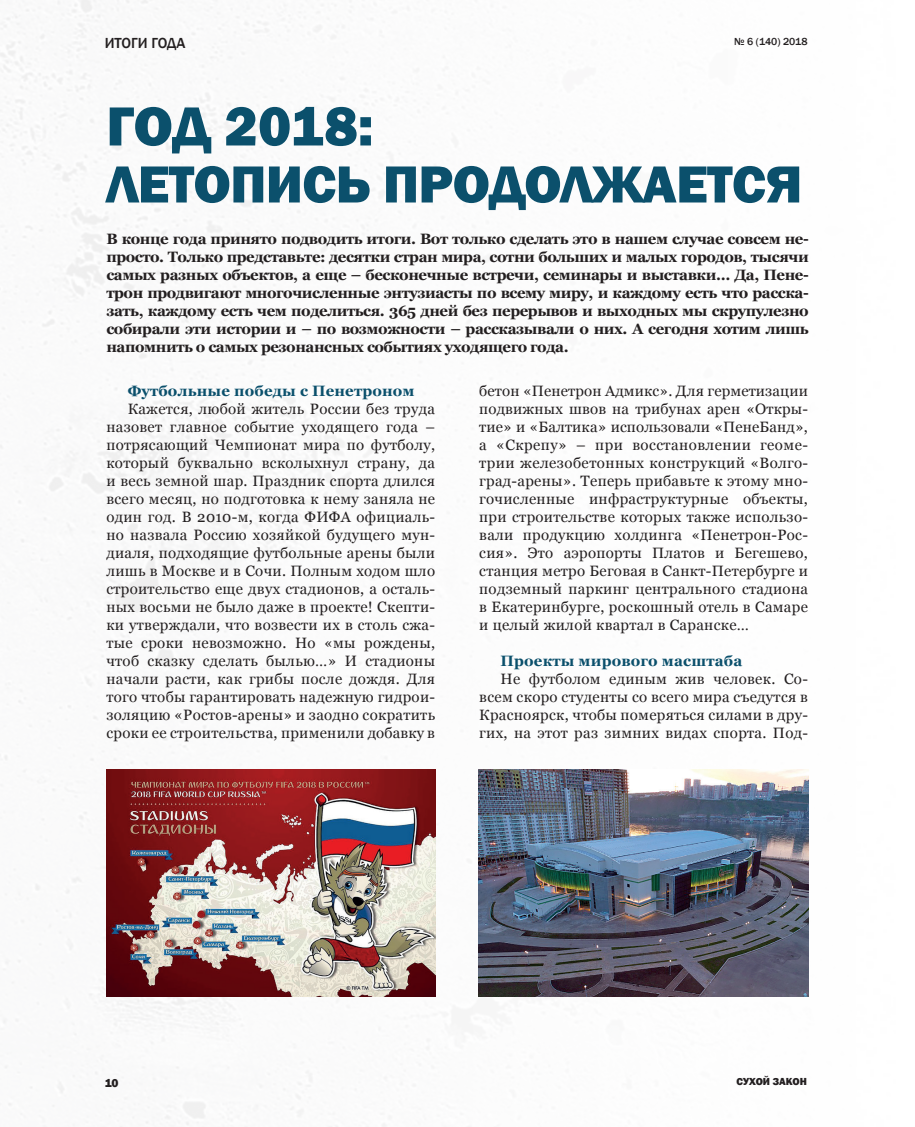
<style>
.page{position:relative;width:915px;height:1127px;background:#fff}
.page>*{position:absolute;margin:0;border:0;box-sizing:border-box;transform-origin:0 0}
.t1{font:800 57px "Franklin Gothic";color:#0b506c}
.t2{font:800 54px "Franklin Gothic";letter-spacing:-.01em;color:#0b506c}
.t3{font:15px/18px "Georgia";letter-spacing:.02em;color:#231f20;text-align:justify}
.t4{font:700 15px/18px "Georgia";letter-spacing:-.03em;color:#231f20;text-align:justify}
.t5{font:700 15px "Georgia";letter-spacing:.01em;color:#0b506c}
.t6{font:500 15px "Franklin Gothic";color:#231f20}
.t7{font:800 12px "Franklin Gothic";color:#231f20}
.t8{font:500 10.5px "Franklin Gothic";color:#231f20}
.t9{font:800 10.5px "Franklin Gothic";color:#231f20}
</style>
<div class="page">
<img style="left:0;top:0;width:809px;height:1127px">
<img style="left:106px;top:770px;width:329px;height:226px">
<img style="left:478px;top:770px;width:329px;height:226px">
<p class="t6" style="left:105px;top:34px;width:82px">ИТОГИ ГОДА</p>
<p class="t8" style="left:733px;top:35px;width:75px">№ 6 (140) 2018</p>
<p class="t1" style="left:106px;top:89px;width:268px">ГОД 2018:</p>
<p class="t2" style="left:106px;top:149px;width:697px">ЛЕТОПИСЬ ПРОДОЛЖАЕТСЯ</p>
<p class="t4" style="left:106px;top:230px;width:703px">В конце года принято подводить итоги. Вот только сделать это в нашем случае совсем не&shy;просто. Только представьте: десятки стран мира, сотни больших и малых городов, тысячи самых разных объектов, а еще – бесконечные встречи, семинары и выставки… Да, Пене&shy;трон продвигают многочисленные энтузиасты по всему миру, и каждому есть что расска&shy;зать, каждому есть чем поделиться. 365 дней без перерывов и выходных мы скрупулезно собирали эти истории и – по возможности – рассказывали о них. А сегодня хотим лишь напомнить о самых резонансных событиях уходящего года.</p>
<p class="t5" style="left:128px;top:381px;width:288px">Футбольные победы с Пенетроном</p>
<p class="t3" style="left:106px;top:400px;width:330px;text-indent:21px">Кажется, любой житель России без труда назовет главное событие уходящего года – потрясающий Чемпионат мира по футболу, который буквально всколыхнул страну, да и весь земной шар. Праздник спорта длился всего месяц, но подготовка к нему заняла не один год. В 2010-м, когда ФИФА официаль&shy;но назвала Россию хозяйкой будущего мун&shy;диаля, подходящие футбольные арены были лишь в Москве и в Сочи. Полным ходом шло строительство еще двух стадионов, а осталь&shy;ных восьми не было даже в проекте! Скепти&shy;ки утверждали, что возвести их в столь сжа&shy;тые сроки невозможно. Но «мы рождены, чтоб сказку сделать былью…» И стадионы начали расти, как грибы после дождя. Для того чтобы гарантировать надежную гидрои&shy;золяцию «Ростов-арены» и заодно сократить сроки ее строительства, применили добавку в</p>
<p class="t3" style="left:479px;top:382px;width:330px">бетон «Пенетрон Адмикс». Для герметизации подвижных швов на трибунах арен «Откры&shy;тие» и «Балтика» использовали «ПенеБанд», а «Скрепу» – при восстановлении геоме&shy;трии железобетонных конструкций «Волго&shy;град-арены». Теперь прибавьте к этому мно&shy;гочисленные инфраструктурные объекты, при строительстве которых также использо&shy;вали продукцию холдинга «Пенетрон-Рос&shy;сия». Это аэропорты Платов и Бегешево, станция метро Беговая в Санкт-Петербурге и подземный паркинг центрального стадиона в Екатеринбурге, роскошный отель в Самаре и целый жилой квартал в Саранске…</p>
<p class="t5" style="left:500px;top:651px;width:243px">Проекты мирового масштаба</p>
<p class="t3" style="left:479px;top:670px;width:330px;text-indent:21px">Не футболом единым жив человек. Со&shy;всем скоро студенты со всего мира съедутся в Красноярск, чтобы померяться силами в дру&shy;гих, на этот раз зимних видах спорта. Под-</p>
<p class="t7" style="left:105px;top:1075px;width:15px">10</p>
<p class="t9" style="left:736px;top:1075px;width:72px">СУХОЙ ЗАКОН</p>
</div>
